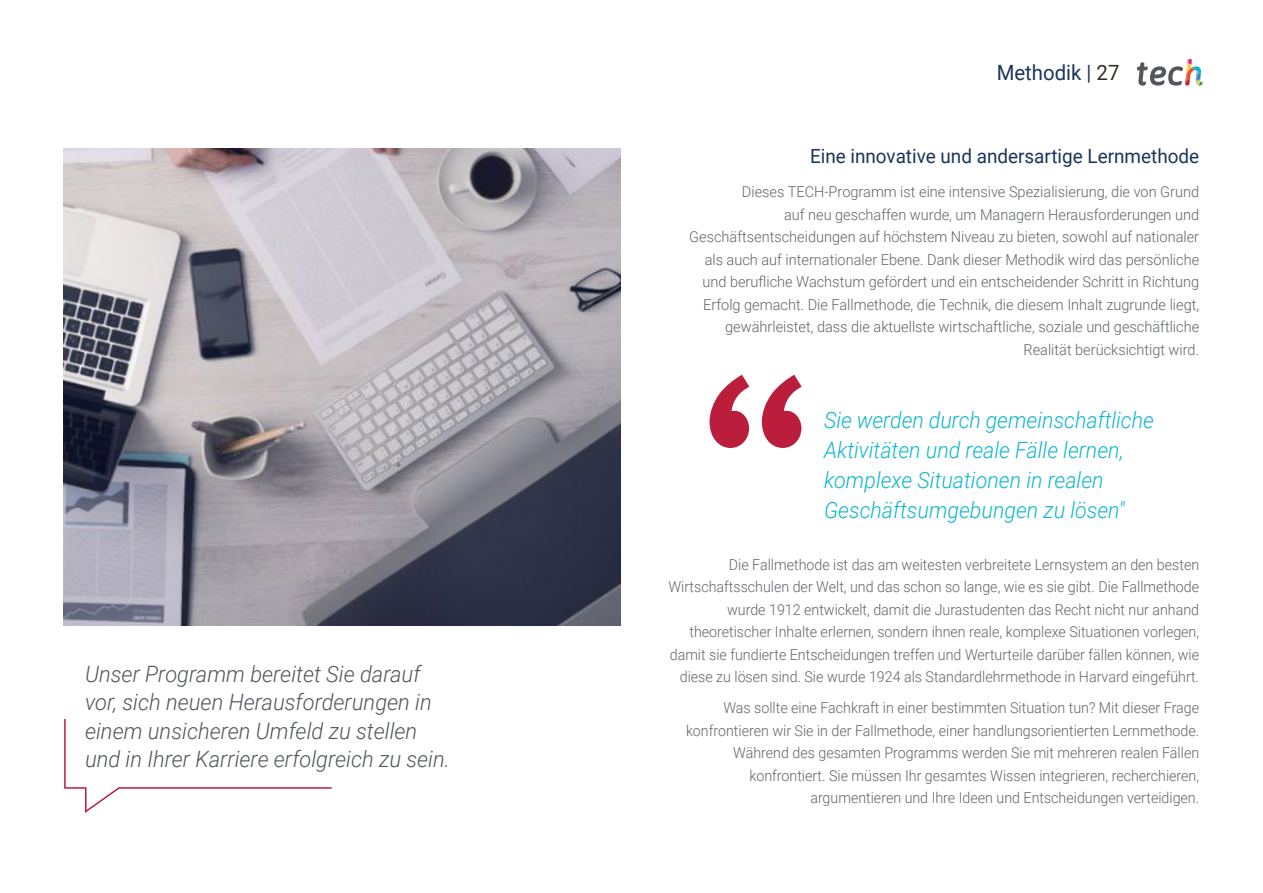
<style>
.page{position:relative;width:1263px;height:893px;background:#fff}
.page>*{position:absolute;margin:0;border:0;box-sizing:border-box;transform-origin:0 0}
.t1{font:italic 300 22.5px/28.5px "Roboto";color:#52555b}
.t2{font:italic 300 22.5px/30px "Roboto";color:#0fb6cf;scale:.95 1}
.t3{font:21px "Roboto";color:#1a355c}
.t4{font:19.5px "Roboto";color:#1a355c}
.t5{font:300 15px/22.5px "Roboto";color:#61646a;text-align:right;scale:.95 1}
.t6{font:300 15px/22.5px "Roboto";color:#61646a;text-align:right}
.s1{color:#312e20}
</style>
<div class="page">
<svg style="left:1137px;top:59px;width:65px;height:27px"></svg>
<img style="left:64px;top:149px;width:557px;height:477px">
<svg style="left:64px;top:719px;width:268px;height:94px"></svg>
<svg style="left:709px;top:375px;width:93px;height:73px"></svg>
<h1 class="t1" style="left:85px;top:658px;width:366px">Unser Programm bereitet Sie darauf vor, sich neuen Herausforderungen in einem unsicheren Umfeld zu stellen und in Ihrer Karriere erfolgreich zu sein.</h1>
<h2 class="t3" style="left:997px;top:57px;width:124px">Methodik | <span class="s1">27</span></h2>
<h3 class="t4" style="left:810px;top:143px;width:391px">Eine innovative und andersartige Lernmethode</h3>
<p class="t6" style="left:689px;top:180px;width:511px">Dieses TECH-Programm ist eine intensive Spezialisierung, die von Grund<br>auf neu geschaffen wurde, um Managern Herausforderungen und Geschäftsentscheidungen auf höchstem Niveau zu bieten, sowohl auf nationaler als auch auf internationaler Ebene. Dank dieser Methodik wird das persönliche und berufliche Wachstum gefördert und ein entscheidender Schritt in Richtung Erfolg gemacht. Die Fallmethode, die Technik, die diesem Inhalt zugrunde liegt, gewährleistet, dass die aktuellste wirtschaftliche, soziale und geschäftliche Realität berücksichtigt wird.</p>
<h1 class="t2" style="left:824px;top:404px;width:349px">Sie werden durch gemeinschaftliche Aktivitäten und reale Fälle lernen, komplexe Situationen in realen Geschäftsumgebungen zu lösen"</h1>
<p class="t5" style="left:668px;top:553px;width:560px">Die Fallmethode ist das am weitesten verbreitete Lernsystem an den besten Wirtschaftsschulen der Welt, und das schon so lange, wie es sie gibt. Die Fallmethode wurde 1912 entwickelt, damit die Jurastudenten das Recht nicht nur anhand theoretischer Inhalte erlernen, sondern ihnen reale, komplexe Situationen vorlegen, damit sie fundierte Entscheidungen treffen und Werturteile darüber fällen können, wie diese zu lösen sind. Sie wurde 1924 als Standardlehrmethode in Harvard eingeführt.</p>
<p class="t5" style="left:686px;top:696px;width:542px">Was sollte eine Fachkraft in einer bestimmten Situation tun? Mit dieser Frage konfrontieren wir Sie in der Fallmethode, einer handlungsorientierten Lernmethode.<br>Während des gesamten Programms werden Sie mit mehreren realen Fällen konfrontiert. Sie müssen Ihr gesamtes Wissen integrieren, recherchieren, argumentieren und Ihre Ideen und Entscheidungen verteidigen.</p>
</div>
